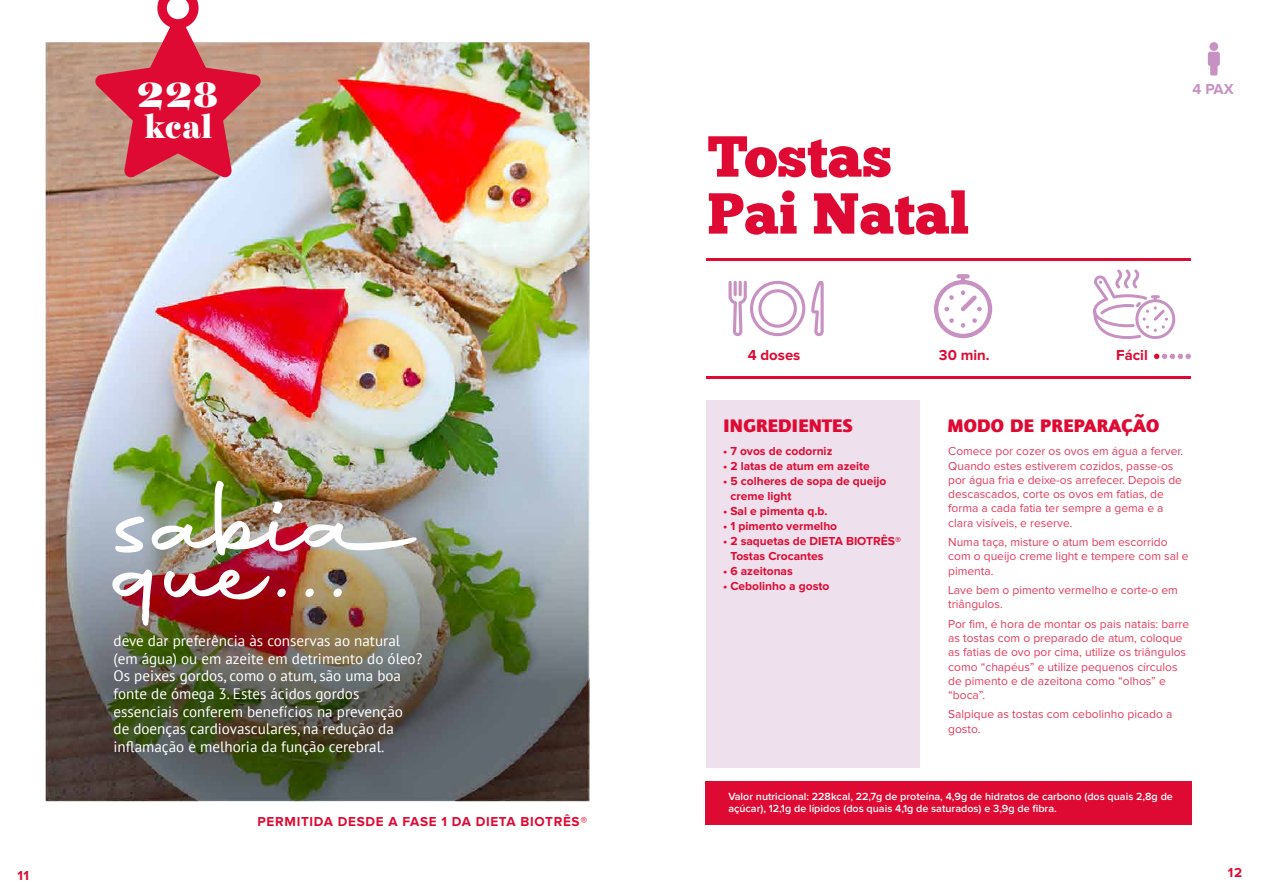
<style>
.page{position:relative;width:1263px;height:893px;background:#fff}
.page>*{position:absolute;margin:0;border:0;box-sizing:border-box;transform-origin:0 0}
.t1{font:57.75px/57px "Chunk Five";color:#df0a33}
.t2{font:900 45px "Harriet Display";color:#fff}
.t3{font:900 31.65px "Harriet Display";color:#fff}
.t4{font:700 23.85px "Foundry Journal SC";color:#df0a33}
.t5{font:15.15px/17.7px "PT Sans";color:#fff}
.t6{font:700 14.85px "Proxima Nova";color:#df0a33}
.t7{font:700 14.85px "Proxima Nova";color:#c792c1}
.t8{font:700 13.5px "Proxima Nova";letter-spacing:.05em;color:#df0a33}
.t9{font:12px/14.2px "Proxima Nova";color:#df0a33}
.t10{font:700 12px/15px "Proxima Nova";color:#df0a33}
.t11{font:600 10.8px/12.6px "Proxima Nova";color:#fff}
.s1{font-size:36px}
</style>
<div class="page">
<img style="left:45px;top:42px;width:1174px;height:760px">
<div style="left:706px;top:401px;width:213px;height:367px;background:#efe0ed"></div>
<div style="left:705px;top:782px;width:487px;height:43px;background:#df0a33"></div>
<hr style="left:706px;top:376px;width:485px;height:3px;background:#df0a33">
<hr style="left:706px;top:258px;width:485px;height:3px;background:#df0a33">
<svg style="left:1092px;top:269px;width:83px;height:70px"></svg>
<svg style="left:811px;top:281px;width:13px;height:55px"></svg>
<svg style="left:728px;top:281px;width:77px;height:55px"></svg>
<svg style="left:934px;top:280px;width:58px;height:58px"></svg>
<hr style="left:961px;top:274px;width:4px;height:10px;background:#c792c1;border-radius:2px">
<svg style="left:956px;top:274px;width:14px;height:4px"></svg>
<svg style="left:1208px;top:52px;width:12px;height:24px"></svg>
<div style="left:1209px;top:42px;width:9px;height:9px;background:#c792c1;border-radius:50%"></div>
<svg style="left:1154px;top:354px;width:37px;height:5px"></svg>
<svg style="left:95px;top:0;width:166px;height:178px"></svg>
<svg style="left:115px;top:515px;width:29px;height:38px"></svg>
<img style="left:151px;top:481px;width:266px;height:75px">
<svg style="left:163px;top:569px;width:125px;height:32px"></svg>
<svg style="left:304px;top:588px;width:12px;height:11px"></svg>
<svg style="left:332px;top:588px;width:12px;height:11px"></svg>
<svg style="left:113px;top:567px;width:39px;height:61px"></svg>
<h2 class="t2" style="left:137px;top:59px;width:82px">22<span class="s1">8</span></h2>
<h3 class="t3" style="left:145px;top:104px;width:69px">kcal</h3>
<p class="t5" style="left:114px;top:631px;width:310px">deve dar preferência às conservas ao natural (em água) ou em azeite em detrimento do óleo?<br>Os peixes gordos, como o atum, são uma boa fonte de ómega 3. Estes ácidos gordos essenciais conferem benefícios na prevenção de doenças cardiovasculares, na redução da inflamação e melhoria da função cerebral.</p>
<p class="t8" style="left:258px;top:816px;width:331px">PERMITIDA DESDE A FASE 1 DA DIETA BIOTRÊS®</p>
<h1 class="t1" style="left:707px;top:131px;width:263px">Tostas<br>Pai Natal</h1>
<p class="t6" style="left:748px;top:348px;width:54px">4 doses</p>
<p class="t6" style="left:939px;top:348px;width:52px">30 min.</p>
<p class="t7" style="left:1193px;top:83px;width:43px">4 PAX</p>
<p class="t6" style="left:1116px;top:348px;width:33px">Fácil</p>
<h3 class="t4" style="left:723px;top:410px;width:132px">ingredientes</h3>
<h3 class="t4" style="left:947px;top:410px;width:214px">modo de preparação</h3>
<p class="t10" style="left:723px;top:444px;width:111px">• 7 ovos de codorniz</p>
<p class="t10" style="left:723px;top:459px;width:148px">• 2 latas de atum em azeite</p>
<p class="t10" style="left:730px;top:474px;width:157px;text-indent:-8px">• 5 colheres de sopa de queijo creme light</p>
<p class="t10" style="left:723px;top:504px;width:106px">• Sal e pimenta q.b.</p>
<p class="t10" style="left:723px;top:519px;width:116px">• 1 pimento vermelho</p>
<p class="t10" style="left:730px;top:534px;width:172px;text-indent:-8px">• 2 saquetas de DIETA BIOTRÊS®<br>Tostas Crocantes</p>
<p class="t10" style="left:723px;top:564px;width:71px">• 6 azeitonas</p>
<p class="t10" style="left:723px;top:579px;width:108px">• Cebolinho a gosto</p>
<p class="t9" style="left:948px;top:445px;width:236px">Comece por cozer os ovos em água a ferver.<br>Quando estes estiverem cozidos, passe-os por água fria e deixe-os arrefecer. Depois de descascados, corte os ovos em fatias, de forma a cada fatia ter sempre a gema e a clara visíveis, e reserve.</p>
<p class="t9" style="left:948px;top:535px;width:242px">Numa taça, misture o atum bem escorrido com o queijo creme light e tempere com sal e pimenta.</p>
<p class="t9" style="left:948px;top:583px;width:231px">Lave bem o pimento vermelho e corte-o em triângulos.</p>
<p class="t9" style="left:948px;top:617px;width:243px">Por fim, é hora de montar os pais natais: barre as tostas com o preparado de atum, coloque as fatias de ovo por cima, utilize os triângulos como “chapéus” e utilize pequenos círculos de pimento e de azeitona como “olhos” e “boca”.</p>
<p class="t9" style="left:948px;top:708px;width:226px">Salpique as tostas com cebolinho picado a gosto.</p>
<p class="t11" style="left:728px;top:790px;width:446px">Valor nutricional: 228kcal, 22,7g de proteína, 4,9g de hidratos de carbono (dos quais 2,8g de açúcar), 12,1g de lípidos (dos quais 4,1g de saturados) e 3,9g de fibra.</p>
<p class="t8" style="left:17px;top:869px;width:13px">11</p>
<p class="t8" style="left:1228px;top:866px;width:16px">12</p>
</div>
